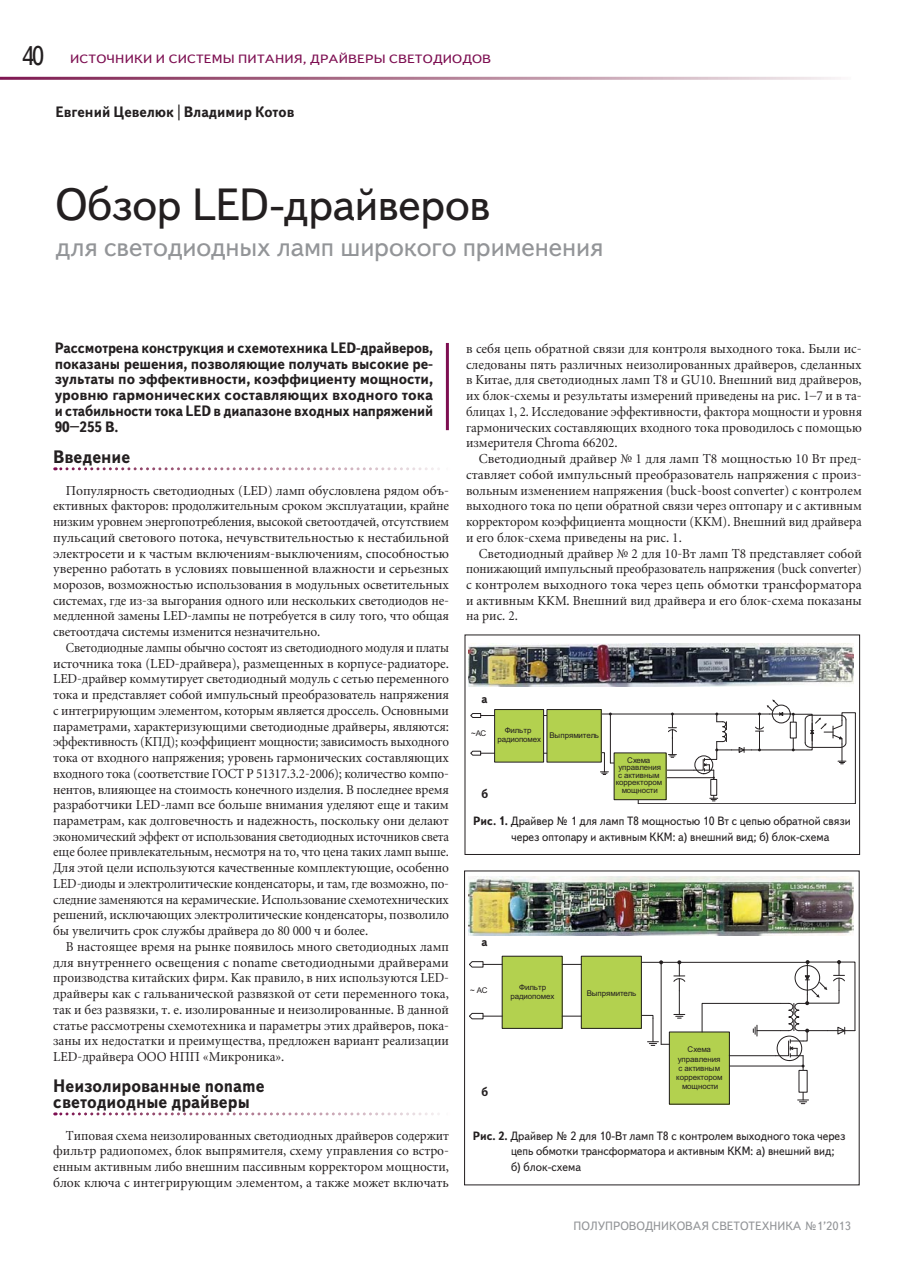
<style>
.page{position:relative;width:915px;height:1263px;background:#fff}
.page>*{position:absolute;margin:0;border:0;box-sizing:border-box;transform-origin:0 0}
.t1{font:45px "Text Book C";letter-spacing:-.005em;color:#231f20}
.t2{font:27px "Text Book C";letter-spacing:-.005em;color:#939598}
.t3{font:27px "Text Book C";color:#231f20;scale:.9 1}
.t4{font:700 18px/15.8px "Text Book C";color:#231f20;scale:.94 1}
.t5{font:700 15px/15.8px "Text Book C";letter-spacing:-.015em;color:#231f20;text-align:justify;scale:.93 1}
.t6{font:700 15px "Text Book C";letter-spacing:-.015em;color:#231f20;scale:.95 1}
.t7{font:13.5px/15.8px "Miniature";color:#231f20;text-align:justify}
.t8{font:13.5px/15.8px "Miniature";color:#231f20;text-align:justify;scale:.92 1}
.t9{font:13.5px/15.8px "Miniature";color:#231f20;text-align:justify;scale:.96 1}
.t10{font:13.5px/15.8px "Miniature";color:#231f20;text-align:justify;scale:.94 1}
.t11{font:12px/15.8px "Text Book C";color:#231f20;scale:.95 1}
.t12{font:12px "Text Book C";letter-spacing:.01em;color:#7d0e51;scale:1.17 1}
.t13{font:12px "Text Book C";color:#939598}
.t14{font:700 12px "Text Book C";color:#231f20;scale:.95 1}
.t15{font:7.95px/9.1px "Arial";letter-spacing:-.01em;color:#231f20;text-align:center}
.s1{font-style:italic}
.s2{font-weight:700}
</style>
<div class="page">
<svg style="left:55px;top:467px;width:385px;height:3px"></svg>
<svg style="left:55px;top:1112px;width:385px;height:3px"></svg>
<hr style="left:446px;top:343px;width:2px;height:87px;background:#7d0e51">
<svg style="left:470px;top:713px;width:24px;height:5px"></svg>
<svg style="left:470px;top:751px;width:24px;height:5px"></svg>
<hr style="left:596px;top:714px;width:120px;height:1px;background:#231f20">
<svg style="left:595px;top:752px;width:21px;height:23px"></svg>
<hr style="left:610px;top:714px;width:1px;height:49px;background:#231f20">
<svg style="left:637px;top:699px;width:218px;height:105px"></svg>
<svg style="left:710px;top:779px;width:6px;height:16px"></svg>
<div style="left:494px;top:709px;width:49px;height:53px;background:#b3d14f"></div>
<div style="left:494px;top:709px;width:49px;height:53px;border:1px solid #231f20"></div>
<div style="left:546px;top:709px;width:55px;height:53px;background:#b3d14f"></div>
<div style="left:614px;top:753px;width:52px;height:47px;background:#b3d14f"></div>
<img style="left:469px;top:643px;width:384px;height:43px">
<div style="left:464px;top:634px;width:395px;height:221px;border:1px solid #231f20"></div>
<div style="left:502px;top:956px;width:60px;height:72px;background:#b3d14f"></div>
<div style="left:501px;top:956px;width:61px;height:73px;border:1px solid #231f20"></div>
<svg style="left:469px;top:961px;width:33px;height:7px"></svg>
<svg style="left:469px;top:1013px;width:33px;height:6px"></svg>
<div style="left:581px;top:956px;width:60px;height:72px;background:#b3d14f"></div>
<div style="left:580px;top:956px;width:61px;height:73px;border:1px solid #231f20"></div>
<svg style="left:562px;top:964px;width:19px;height:1px"></svg>
<svg style="left:562px;top:1016px;width:19px;height:1px"></svg>
<div style="left:669px;top:1032px;width:60px;height:72px;background:#b3d14f"></div>
<div style="left:668px;top:1032px;width:61px;height:72px;border:1px solid #231f20"></div>
<hr style="left:641px;top:962px;width:165px;height:1px;background:#231f20">
<svg style="left:641px;top:960px;width:44px;height:86px"></svg>
<svg style="left:701px;top:960px;width:153px;height:144px"></svg>
<svg style="left:798px;top:1070px;width:8px;height:22px"></svg>
<img style="left:468px;top:876px;width:385px;height:59px">
<h2 class="t3" style="left:21px;top:47px;width:27px">40</h2>
<p class="t12" style="left:70px;top:55px;width:361px">ИСТОЧНИКИ И СИСТЕМЫ ПИТАНИЯ, ДРАЙВЕРЫ СВЕТОДИОДОВ</p>
<p class="t6" style="left:56px;top:103px;width:253px">Евгений Цевелюк | Владимир Котов</p>
<h1 class="t1" style="left:55px;top:189px;width:436px">Обзор LED-драйверов</h1>
<h2 class="t2" style="left:55px;top:237px;width:549px">для светодиодных ламп широкого применения</h2>
<p class="t5" style="left:55px;top:340px;width:408px">Рассмотрена конструкция и схемотехника LED-драйверов, показаны решения, позволяющие получать высокие ре&shy;зультаты по эффективности, коэффициенту мощности, уровню гармонических составляющих входного тока и стабильности тока LED в диапазоне входных напряжений 90–255 В.</p>
<h3 class="t4" style="left:53px;top:449px;width:84px">Введение</h3>
<p class="t7" style="left:53px;top:482px;width:397px;text-indent:13px">Популярность светодиодных (LED) ламп обусловлена рядом объ&shy;ективных факторов: продолжительным сроком эксплуатации, крайне низким уровнем энергопотребления, высокой светоотдачей, отсутствием пульсаций светового потока, нечувствительностью к нестабильной электросети и к частым включениям-выключениям, способностью уверенно работать в условиях повышенной влажности и серьезных морозов, возможностью использования в модульных осветительных системах, где из-за выгорания одного или нескольких светодиодов не&shy;медленной замены LED-лампы не потребуется в силу того, что общая светоотдача системы изменится незначительно.</p>
<p class="t8" style="left:53px;top:639px;width:431px;text-indent:13px">Светодиодные лампы обычно состоят из светодиодного модуля и платы источника тока (LED-драйвера), размещенных в корпусе-радиаторе.<br>LED-драйвер коммутирует светодиодный модуль с сетью переменного тока и представляет собой импульсный преобразователь напряжения с интегрирующим элементом, которым является дроссель. Основными параметрами, характеризующими светодиодные драйверы, являются: эффективность (КПД); коэффициент мощности; зависимость выходного тока от входного напряжения; уровень гармонических составляющих входного тока (соответствие ГОСТ Р 51317.3.2-2006); количество компо&shy;нентов, влияющее на стоимость конечного изделия. В последнее время разработчики LED<span class="s1">-</span>ламп все больше внимания уделяют еще и таким параметрам, как долговечность и надежность, поскольку они делают экономический эффект от использования светодиодных источников света еще более привлекательным, несмотря на то, что цена таких ламп выше.<br>Для этой цели используются качественные комплектующие, особенно LED<span class="s1">-</span>диоды и электролитические конденсаторы, и там, где возможно, по&shy;следние заменяются на керамические. Использование схемотехнических решений, исключающих электролитические конденсаторы, позволило бы увеличить срок службы драйвера до 80 000 ч и более.</p>
<p class="t9" style="left:53px;top:938px;width:413px;text-indent:13px">В настоящее время на рынке появилось много светодиодных ламп для внутреннего освещения с noname светодиодными драйверами производства китайских фирм. Как правило, в них используются LED&shy;драйверы как с гальванической развязкой от сети переменного тока, так и без развязки, т. е. изолированные и неизолированные. В данной статье рассмотрены схемотехника и параметры этих драйверов, пока&shy;заны их недостатки и преимущества, предложен вариант реализации LED-драйвера ООО НПП «Микроника».</p>
<h3 class="t4" style="left:53px;top:1078px;width:226px">Неизолированные noname светодиодные драйверы</h3>
<p class="t10" style="left:53px;top:1127px;width:422px;text-indent:13px">Типовая схема неизолированных светодиодных драйверов содержит фильтр радиопомех, блок выпрямителя, схему управления со встро&shy;енным активным либо внешним пассивным корректором мощности, блок ключа с интегрирующим элементом, а также может включать</p>
<p class="t7" style="left:466px;top:340px;width:397px">в себя цепь обратной связи для контроля выходного тока. Были ис&shy;следованы пять различных неизолированных драйверов, сделанных в Китае, для светодиодных ламп Т8 и GU10. Внешний вид драйверов, их блок-схемы и результаты измерений приведены на рис. 1–7 и в та&shy;блицах 1, 2. Исследование эффективности, фактора мощности и уровня гармонических составляющих входного тока проводилось с помощью измерителя Chroma 66202.</p>
<p class="t7" style="left:466px;top:451px;width:397px;text-indent:13px">Светодиодный драйвер № 1 для ламп Т8 мощностью 10 Вт пред&shy;ставляет собой импульсный преобразователь напряжения с произ&shy;вольным изменением напряжения (buck-boost converter) с контролем выходного тока по цепи обратной связи через оптопару и с активным корректором коэффициента мощности (ККМ). Внешний вид драйвера и его блок-схема приведены на рис. 1.</p>
<p class="t9" style="left:466px;top:545px;width:413px;text-indent:13px">Светодиодный драйвер № 2 для 10-Вт ламп Т8 представляет собой понижающий импульсный преобразователь напряжения (buck converter) с контролем выходного тока через цепь обмотки трансформатора и активным ККМ. Внешний вид драйвера и его блок-схема показаны на рис. 2.</p>
<p class="t14" style="left:481px;top:692px;width:8px">а</p>
<p class="t15" style="left:471px;top:729px;width:17px">~AC</p>
<p class="t15" style="left:497px;top:725px;width:45px">Фильтр радиопомех</p>
<p class="t15" style="left:549px;top:731px;width:51px">Выпрямитель</p>
<p class="t14" style="left:481px;top:787px;width:9px">б</p>
<p class="t15" style="left:615px;top:756px;width:48px;line-height:7.5px">Схема управления с активным корректором мощности</p>
<p class="t11" style="left:511px;top:814px;width:358px;text-indent:-38px"><span class="s2">Рис. 1.</span> Драйвер № 1 для ламп Т8 мощностью 10 Вт с цепью обратной связи через оптопару и активным ККМ: а) внешний вид; б) блок-схема</p>
<p class="t14" style="left:481px;top:935px;width:8px">а</p>
<p class="t15" style="left:470px;top:985px;width:19px">~ AC</p>
<p class="t15" style="left:510px;top:983px;width:45px;line-height:8.7px">Фильтр радиопомех</p>
<p class="t15" style="left:586px;top:989px;width:51px">Выпрямитель</p>
<p class="t14" style="left:481px;top:1085px;width:9px">б</p>
<p class="t15" style="left:675px;top:1045px;width:48px">Схема управления с активным корректором мощности</p>
<p class="t11" style="left:511px;top:1129px;width:353px;text-indent:-38px"><span class="s2">Рис. 2.</span> Драйвер № 2 для 10-Вт ламп Т8 с контролем выходного тока через цепь обмотки трансформатора и активным ККМ: а) внешний вид; б) блок-схема</p>
<p class="t13" style="left:573px;top:1222px;width:279px">ПОЛУПРОВОДНИКОВАЯ СВЕТОТЕХНИКА №1’2013</p>
</div>
